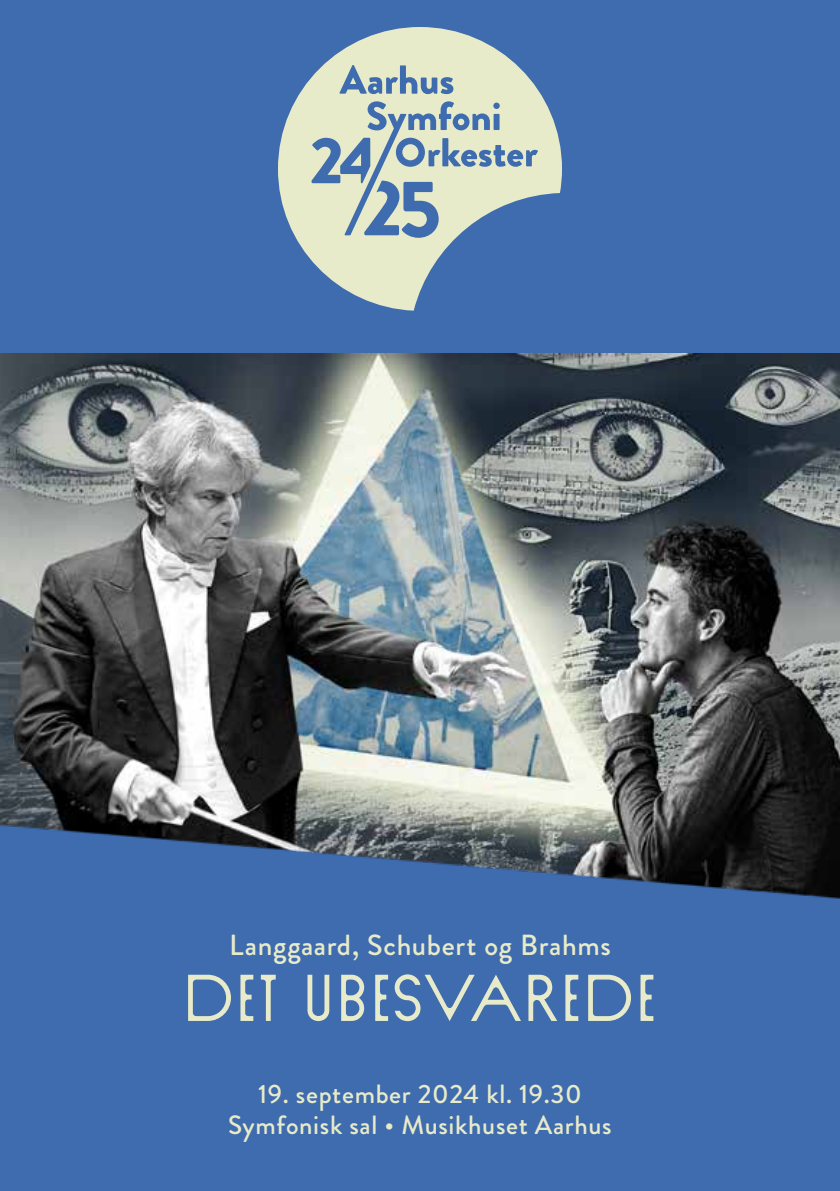
<style>
.page{position:relative;width:840px;height:1191px;background:#fff}
.page>*{position:absolute;margin:0;border:0;box-sizing:border-box;transform-origin:0 0}
.t1{font:66px "Sud";letter-spacing:.015em;color:#e8ebc9}
.t2{font:500 29px "Brandon Grotesque";letter-spacing:.02em;color:#e8ebc9}
.t3{font:500 26.4px/31.6px "Brandon Grotesque";letter-spacing:.025em;color:#e8ebc9;text-align:center}
</style>
<div class="page">
<div style="left:0;top:0;width:839px;height:1191px;background:#3f6cae"></div>
<img style="left:0;top:353px;width:839px;height:546px">
<svg style="left:278px;top:27px;width:283px;height:284px;fill:#e8ebc9"></svg>
<div style="left:457px;top:119px;width:7px;height:6px;background:#e8ebc9;border-radius:50%"></div>
<p class="t2" style="left:229px;top:925px;width:383px">Langgaard, Schubert og Brahms</p>
<h1 class="t1" style="left:183px;top:958px;width:475px">DET UBESVAREDE</h1>
<p class="t3" style="left:228px;top:1078px;width:385px">19. september 2024 kl. 19.30<br>Symfonisk sal • Musikhuset Aarhus</p>
</div>
